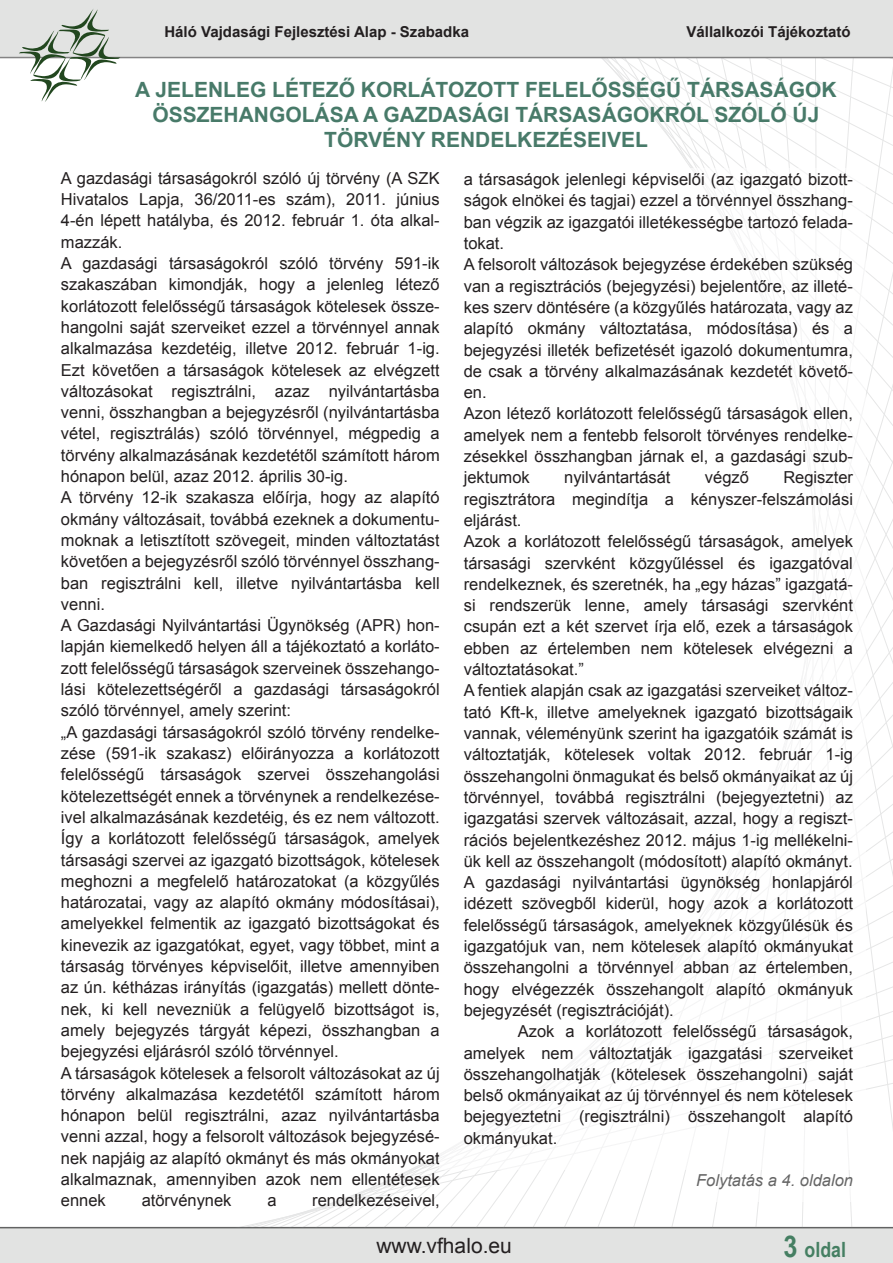
<style>
.page{position:relative;width:893px;height:1263px;background:#fff}
.page>*{position:absolute;margin:0;border:0;box-sizing:border-box;transform-origin:0 0}
.t1{font:700 21px/25.2px "Arial";color:#487a69;text-align:center}
.t2{font:21px "Arial";color:#231f20}
.t3{font:700 21px "Arial Narrow";color:#457f62}
.t4{font:16.5px/21.3px "Arial";color:#231f20}
.t5{font:italic 16.5px "Arial";color:#666}
.t6{font:700 15px "Arial";color:#231f20}
.s1{font-size:30px}
</style>
<div class="page">
<div style="left:0;top:1228px;width:893px;height:35px;background:#e2e3e2"></div>
<hr style="left:0;top:1227px;width:893px;height:1px;background:#626363">
<svg style="left:8px;top:1154px;width:885px;height:75px"></svg>
<svg style="left:641px;top:102px;width:252px;height:991px"></svg>
<hr style="left:0;top:57px;width:893px;height:1px;background:#848484">
<svg style="left:8px;top:0;width:885px;height:102px"></svg>
<div style="left:439px;top:169px;width:427px;height:1001px;background:#fff"></div>
<div style="left:688px;top:1180px;width:166px;height:22px;background:#fff"></div>
<p class="t6" style="left:164px;top:21px;width:306px">Háló Vajdasági Fejlesztési Alap - Szabadka</p>
<p class="t6" style="left:686px;top:22px;width:166px">Vállalkozói Tájékoztató</p>
<p class="t1" style="left:135px;top:78px;width:703px">A JELENLEG LÉTEZŐ KORLÁTOZOTT FELELŐSSÉGŰ TÁRSASÁGOK<br>ÖSSZEHANGOLÁSA A GAZDASÁGI TÁRSASÁGOKRÓL SZÓLÓ ÚJ<br>TÖRVÉNY RENDELKEZÉSEIVEL</p>
<p class="t4" style="left:61px;top:167px;width:380px">A gazdasági társaságokról szóló új törvény (A SZK Hivatalos Lapja, 36/2011-es szám), 2011. június 4-én lépett hatályba, és 2012. február 1. óta alkal&shy;mazzák.<br>A gazdasági társaságokról szóló törvény 591-ik szakaszában kimondják, hogy a jelenleg létező korlátozott felelősségű társaságok kötelesek össze&shy;hangolni saját szerveiket ezzel a törvénnyel annak alkalmazása kezdetéig, illetve 2012. február 1-ig.<br>Ezt követően a társaságok kötelesek az elvégzett változásokat regisztrálni, azaz nyilvántartásba venni, összhangban a bejegyzésről (nyilvántartásba vétel, regisztrálás) szóló törvénnyel, mégpedig a törvény alkalmazásának kezdetétől számított három hónapon belül, azaz 2012. április 30-ig.<br>A törvény 12-ik szakasza előírja, hogy az alapító okmány változásait, továbbá ezeknek a dokumentu&shy;moknak a letisztított szövegeit, minden változtatást követően a bejegyzésről szóló törvénnyel összhang&shy;ban regisztrálni kell, illetve nyilvántartásba kell venni.<br>A Gazdasági Nyilvántartási Ügynökség (APR) hon&shy;lapján kiemelkedő helyen áll a tájékoztató a korláto&shy;zott felelősségű társaságok szerveinek összehango&shy;lási kötelezettségéről a gazdasági társaságokról szóló törvénnyel, amely szerint:<br>„A gazdasági társaságokról szóló törvény rendelke&shy;zése (591-ik szakasz) előirányozza a korlátozott felelősségű társaságok szervei összehangolási kötelezettségét ennek a törvénynek a rendelkezése&shy;ivel alkalmazásának kezdetéig, és ez nem változott.<br>Így a korlátozott felelősségű társaságok, amelyek társasági szervei az igazgató bizottságok, kötelesek meghozni a megfelelő határozatokat (a közgyűlés határozatai, vagy az alapító okmány módosításai), amelyekkel felmentik az igazgató bizottságokat és kinevezik az igazgatókat, egyet, vagy többet, mint a társaság törvényes képviselőit, illetve amennyiben az ún. kétházas irányítás (igazgatás) mellett dönte&shy;nek, ki kell nevezniük a felügyelő bizottságot is, amely bejegyzés tárgyát képezi, összhangban a bejegyzési eljárásról szóló törvénnyel.<br>A társaságok kötelesek a felsorolt változásokat az új törvény alkalmazása kezdetétől számított három hónapon belül regisztrálni, azaz nyilvántartásba venni azzal, hogy a felsorolt változások bejegyzésé&shy;nek napjáig az alapító okmányt és más okmányokat alkalmaznak, amennyiben azok nem ellentétesek ennek</p>
<p class="t4" style="left:464px;top:169px;width:391px">a társaságok jelenlegi képviselői (az igazgató bizott&shy;ságok elnökei és tagjai) ezzel a törvénnyel összhang&shy;ban végzik az igazgatói illetékességbe tartozó felada&shy;tokat.<br>A felsorolt változások bejegyzése érdekében szükség van a regisztrációs (bejegyzési) bejelentőre, az illeté&shy;kes szerv döntésére (a közgyűlés határozata, vagy az alapító okmány változtatása, módosítása) és a bejegyzési illeték befizetését igazoló dokumentumra, de csak a törvény alkalmazásának kezdetét követő&shy;en.<br>Azon létező korlátozott felelősségű társaságok ellen, amelyek nem a fentebb felsorolt törvényes rendelke&shy;zésekkel összhangban járnak el, a gazdasági szub&shy;jektumok</p>
<p class="t4" style="left:564px;top:467px;width:108px">nyilvántartását</p>
<p class="t4" style="left:705px;top:467px;width:46px">végző</p>
<p class="t4" style="left:464px;top:467px;width:391px;text-indent:320px">Regiszter regisztrátora megindítja a kényszer-felszámolási eljárást.<br>Azok a korlátozott felelősségű társaságok, amelyek társasági szervként közgyűléssel és igazgatóval rendelkeznek, és szeretnék, ha „egy házas” igazgatá&shy;si rendszerük lenne, amely társasági szervként csupán ezt a két szervet írja elő, ezek a társaságok ebben az értelemben nem kötelesek elvégezni a változtatásokat.”<br>A fentiek alapján csak az igazgatási szerveiket változ&shy;tató Kft-k, illetve amelyeknek igazgató bizottságaik vannak, véleményünk szerint ha igazgatóik számát is változtatják, kötelesek voltak 2012. február 1-ig összehangolni önmagukat és belső okmányaikat az új törvénnyel, továbbá regisztrálni (bejegyeztetni) az igazgatási szervek változásait, azzal, hogy a regiszt&shy;rációs bejelentkezéshez 2012. május 1-ig mellékelni&shy;ük kell az összehangolt (módosított) alapító okmányt.<br>A gazdasági nyilvántartási ügynökség honlapjáról idézett szövegből kiderül, hogy azok a korlátozott felelősségű társaságok, amelyeknek közgyűlésük és igazgatójuk van, nem kötelesek alapító okmányukat összehangolni a törvénnyel abban az értelemben, hogy elvégezzék összehangolt alapító okmányuk bejegyzését (regisztrációját).</p>
<p class="t4" style="left:464px;top:1021px;width:391px;text-align:justify;text-indent:54px">Azok a korlátozott felelősségű társaságok, amelyek nem változtatják igazgatási szerveiket összehangolhatják (kötelesek összehangolni) saját belső okmányaikat az új törvénnyel és nem kötelesek bejegyeztetni (regisztrálni) összehangolt alapító okmányukat.</p>
<p class="t5" style="left:696px;top:1170px;width:158px">Folytatás a 4. oldalon</p>
<p class="t4" style="left:142px;top:1190px;width:91px">atörvénynek</p>
<p class="t4" style="left:267px;top:1190px;width:11px">a</p>
<p class="t4" style="left:312px;top:1190px;width:129px">rendelkezéseivel,</p>
<p class="t2" style="left:376px;top:1231px;width:137px">www.vfhalo.eu</p>
<p class="t3" style="left:783px;top:1233px;width:64px"><span class="s1">3</span> oldal</p>
</div>
